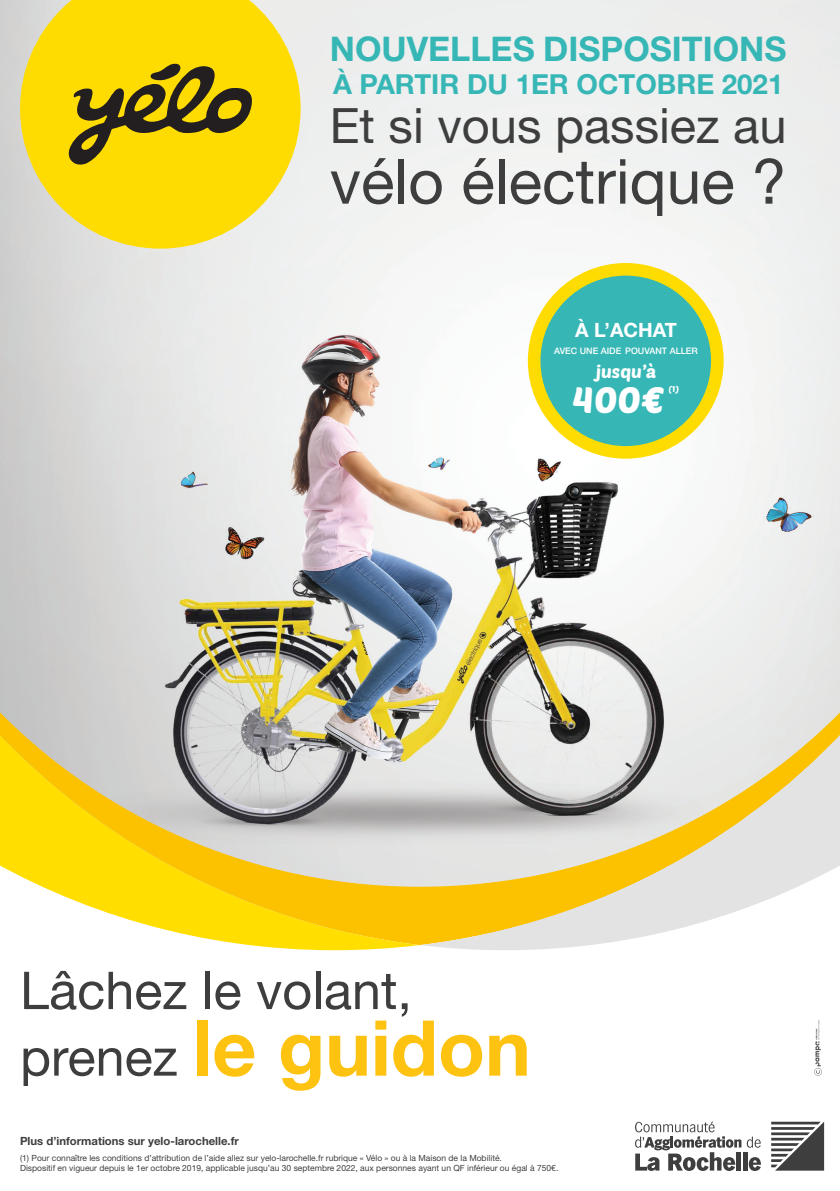
<style>
.page{position:relative;width:840px;height:1191px;background:#fff}
.page>*{position:absolute;margin:0;border:0;box-sizing:border-box;transform-origin:0 0}
.t1{font:700 77px "Helvetica Neue LT Std";color:#fec210}
.t2{font:62.2px "Helvetica Neue LT Std";color:#3e3e3f}
.t3{font:52.2px "Helvetica Neue LT Std";color:#3e3e3f}
.t4{font:48.8px "Helvetica Neue LT Std";color:#3e3e3f}
.t5{font:35.8px "Poetsen One";color:#fff}
.t6{font:700 34px "Helvetica Neue LT Std";color:#36b7b6}
.t7{font:700 27.6px "Helvetica Neue LT Std";color:#36b7b6}
.t8{font:700 19.8px "Helvetica Neue LT Std";color:#fff}
.t9{font:17.8px "Poetsen One";color:#fff}
.t10{font:700 11.4px "Helvetica Neue LT Std";color:#3e3e3f}
.t11{font:500 9px "Helvetica Neue LT Std";color:#fff}
.t12{font:8.4px/9.8px "Helvetica Neue LT Std";color:#3e3e3f}
.t13{font:8.2px "Poetsen One";color:#fff}
.s1{font-weight:400;font-size:52.2px;color:#3e3e3f}
</style>
<div class="page">
<img style="left:0;top:0;width:839px;height:681px">
<svg style="left:20px;top:0;width:280px;height:249px;background:#f7dd35"></svg>
<svg style="left:65px;top:63px;width:188px;height:104px;background:#b69d0b"></svg>
<svg style="left:635px;top:1121px;width:125px;height:50px"></svg>
<svg style="left:771px;top:1121px;width:52px;height:49px"></svg>
<svg style="left:0;top:681px;width:839px;height:22px;background:#c9c8b8"></svg>
<svg style="left:0;top:703px;width:420px;height:247px;background:#dfce7b"></svg>
<svg style="left:420px;top:703px;width:419px;height:247px;background:#dfd6b6"></svg>
<div style="left:534px;top:269px;width:183px;height:183px;background:#36b7b6;border-radius:50%"></div>
<div style="left:527px;top:263px;width:196px;height:196px;border:13px solid #ffdc01;border-radius:50%"></div>
<svg style="left:814px;top:1019px;width:7px;height:56px"></svg>
<p class="t6" style="left:329px;top:28px;width:458px">NOUVELLES DISPOSITIONS</p>
<p class="t7" style="left:333px;top:67px;width:451px">À PARTIR DU 1ER OCTOBRE 2021</p>
<p class="t4" style="left:329px;top:96px;width:458px">Et si vous passiez au</p>
<p class="t2" style="left:329px;top:144px;width:458px">vélo électrique ?</p>
<p class="t8" style="left:575px;top:318px;width:103px">À L’ACHAT</p>
<p class="t11" style="left:554px;top:345px;width:145px">AVEC UNE AIDE POUVANT ALLER</p>
<p class="t9" style="left:596px;top:360px;width:61px">jusqu’à</p>
<p class="t5" style="left:572px;top:377px;width:93px">400€</p>
<p class="t13" style="left:668px;top:384px;width:11px">(1)</p>
<p class="t3" style="left:20px;top:959px;width:393px">Lâchez le volant,</p>
<p class="t1" style="left:20px;top:1000px;width:512px"><span class="s1">prenez</span> le guidon</p>
<p class="t10" style="left:20px;top:1133px;width:220px">Plus d’informations sur yelo-larochelle.fr</p>
<p class="t12" style="left:20px;top:1153px;width:539px">(1) Pour connaître les conditions d’attribution de l’aide allez sur yelo-larochelle.fr rubrique « Vélo » ou à la Maison de la Mobilité.<br>Dispositif en vigueur depuis le 1er octobre 2019, applicable jusqu’au 30 septembre 2022, aux personnes ayant un QF inférieur ou égal à 750€.</p>
</div>
